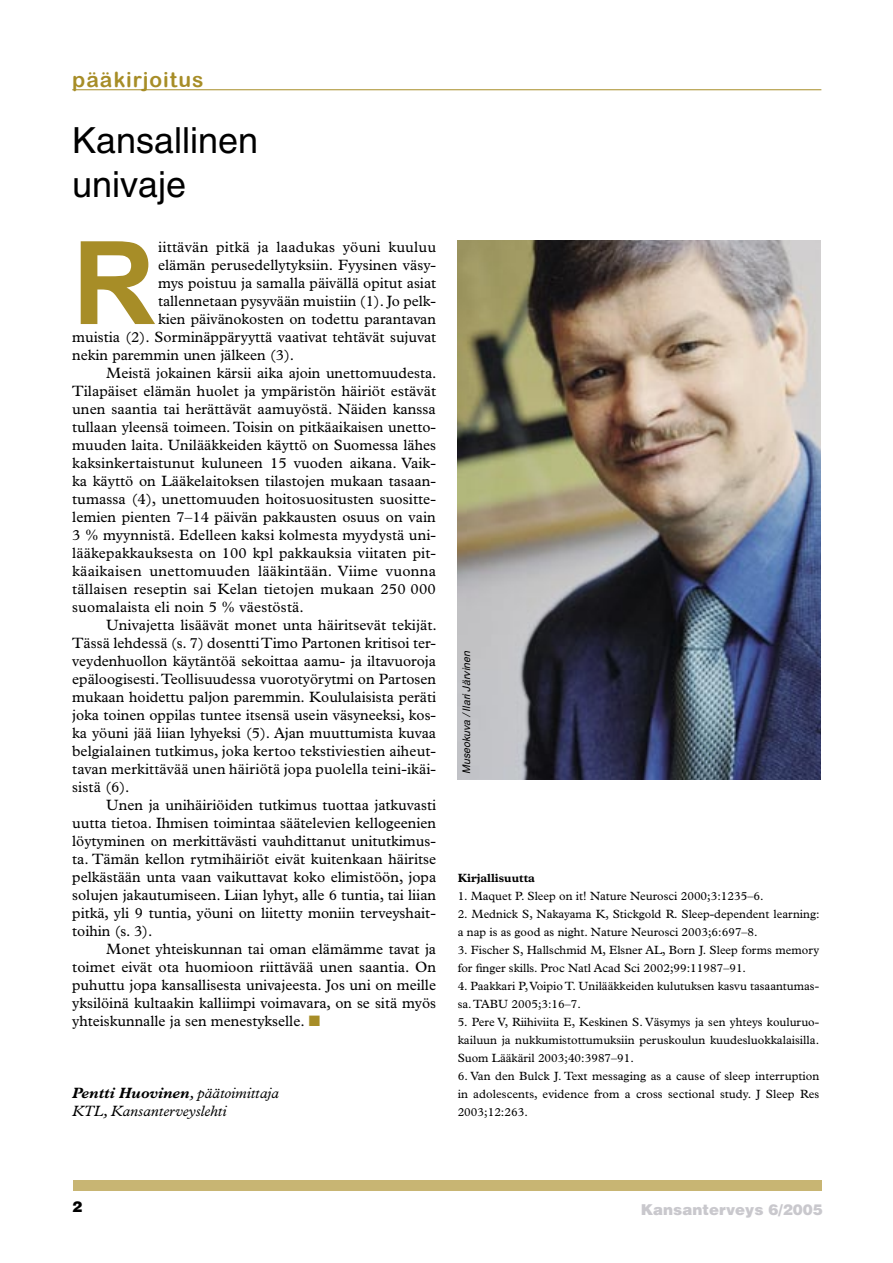
<style>
.page{position:relative;width:893px;height:1263px;background:#fff}
.page>*{position:absolute;margin:0;border:0;box-sizing:border-box;transform-origin:0 0}
.t1{font:700 115.65px "Arial";color:#a78d27}
.t2{font:36px/43.2px "Helvetica";color:#000}
.t3{font:21px "Arial Rounded MT Bold";letter-spacing:.05em;color:#a78d27}
.t4{font:15px "Plantin";color:#000}
.t5{font:italic 15px/18px "Plantin";color:#000}
.t6{font:900 15px "Helvetica";color:#c9c8cd}
.t7{font:900 15px "Helvetica";color:#000}
.t8{font:12px/18px "Plantin";color:#000}
.t9{font:700 12px "Plantin";color:#000}
.t10{font:italic 10.5px "Helvetica";color:#000}
.s1{color:#a78d27}
.s2{font-weight:700}
</style>
<div class="page">
<div style="left:74px;top:1180px;width:748px;height:10px;background:#c8b573"></div>
<hr style="left:72px;top:89px;width:749px;height:1px;background:#a78d27">
<img style="left:457px;top:240px;width:364px;height:539px">
<h3 class="t3" style="left:72px;top:67px;width:133px">pääkirjoitus</h3>
<h2 class="t2" style="left:72px;top:119px;width:188px">Kansallinen univaje</h2>
<h1 class="t1" style="left:72px;top:218px;width:85px">R</h1>
<p class="t4" style="left:158px;top:238px;width:280px">iittävän pitkä ja laadukas yöuni kuuluu</p>
<p class="t4" style="left:158px;top:256px;width:280px">elämän perusedellytyksiin. Fyysinen väsy-</p>
<p class="t4" style="left:158px;top:274px;width:279px">mys poistuu ja samalla päivällä opitut asiat</p>
<p class="t4" style="left:158px;top:292px;width:280px">tallennetaan pysyvään muistiin (1). Jo pelk-</p>
<p class="t4" style="left:158px;top:310px;width:280px">kien päivänokosten on todettu parantavan</p>
<p class="t4" style="left:72px;top:328px;width:365px">muistia (2). Sorminäppäryyttä vaativat tehtävät sujuvat</p>
<p class="t4" style="left:72px;top:346px;width:223px">nekin paremmin unen jälkeen (3).</p>
<p class="t4" style="left:106px;top:364px;width:332px">Meistä jokainen kärsii aika ajoin unettomuudesta.</p>
<p class="t4" style="left:72px;top:382px;width:365px">Tilapäiset elämän huolet ja ympäristön häiriöt estävät</p>
<p class="t4" style="left:72px;top:400px;width:365px">unen saantia tai herättävät aamuyöstä. Näiden kanssa</p>
<p class="t4" style="left:72px;top:418px;width:365px">tullaan yleensä toimeen. Toisin on pitkäaikaisen unetto-</p>
<p class="t4" style="left:72px;top:436px;width:365px">muuden laita. Unilääkkeiden käyttö on Suomessa lähes</p>
<p class="t4" style="left:72px;top:454px;width:365px">kaksinkertaistunut kuluneen 15 vuoden aikana. Vaik-</p>
<p class="t4" style="left:72px;top:472px;width:365px">ka käyttö on Lääkelaitoksen tilastojen mukaan tasaan-</p>
<p class="t4" style="left:72px;top:490px;width:365px">tumassa (4), unettomuuden hoitosuositusten suositte-</p>
<p class="t4" style="left:72px;top:508px;width:365px">lemien pienten 7–14 päivän pakkausten osuus on vain</p>
<p class="t4" style="left:72px;top:526px;width:365px">3 % myynnistä. Edelleen kaksi kolmesta myydystä uni-</p>
<p class="t4" style="left:72px;top:544px;width:365px">lääkepakkauksesta on 100 kpl pakkauksia viitaten pit-</p>
<p class="t4" style="left:72px;top:562px;width:365px">käaikaisen unettomuuden lääkintään. Viime vuonna</p>
<p class="t4" style="left:72px;top:580px;width:365px">tällaisen reseptin sai Kelan tietojen mukaan 250 000</p>
<p class="t4" style="left:72px;top:598px;width:233px">suomalaista eli noin 5 % väestöstä.</p>
<p class="t4" style="left:106px;top:616px;width:332px">Univajetta lisäävät monet unta häiritsevät tekijät.</p>
<p class="t4" style="left:72px;top:634px;width:365px">Tässä lehdessä (s. 7) dosentti Timo Partonen kritisoi ter-</p>
<p class="t4" style="left:72px;top:652px;width:365px">veydenhuollon käytäntöä sekoittaa aamu- ja iltavuoroja</p>
<p class="t4" style="left:72px;top:670px;width:365px">epäloogisesti. Teollisuudessa vuorotyörytmi on Partosen</p>
<p class="t4" style="left:72px;top:688px;width:365px">mukaan hoidettu paljon paremmin. Koululaisista peräti</p>
<p class="t4" style="left:72px;top:706px;width:365px">joka toinen oppilas tuntee itsensä usein väsyneeksi, kos-</p>
<p class="t4" style="left:72px;top:724px;width:365px">ka yöuni jää liian lyhyeksi (5). Ajan muuttumista kuvaa</p>
<p class="t4" style="left:72px;top:742px;width:365px">belgialainen tutkimus, joka kertoo tekstiviestien aiheut-</p>
<p class="t4" style="left:72px;top:760px;width:365px">tavan merkittävää unen häiriötä jopa puolella teini-ikäi-</p>
<p class="t4" style="left:72px;top:778px;width:59px">sistä (6).</p>
<p class="t4" style="left:106px;top:796px;width:331px">Unen ja unihäiriöiden tutkimus tuottaa jatkuvasti</p>
<p class="t4" style="left:72px;top:814px;width:365px">uutta tietoa. Ihmisen toimintaa säätelevien kellogeenien</p>
<p class="t4" style="left:72px;top:832px;width:365px">löytyminen on merkittävästi vauhdittanut unitutkimus-</p>
<p class="t4" style="left:72px;top:850px;width:365px">ta. Tämän kellon rytmihäiriöt eivät kuitenkaan häiritse</p>
<p class="t4" style="left:72px;top:868px;width:365px">pelkästään unta vaan vaikuttavat koko elimistöön, jopa</p>
<p class="t4" style="left:72px;top:886px;width:365px">solujen jakautumiseen. Liian lyhyt, alle 6 tuntia, tai liian</p>
<p class="t4" style="left:72px;top:904px;width:365px">pitkä, yli 9 tuntia, yöuni on liitetty moniin terveyshait-</p>
<p class="t4" style="left:72px;top:922px;width:82px">toihin (s. 3).</p>
<p class="t4" style="left:106px;top:940px;width:331px">Monet yhteiskunnan tai oman elämämme tavat ja</p>
<p class="t4" style="left:72px;top:958px;width:365px">toimet eivät ota huomioon riittävää unen saantia. On</p>
<p class="t4" style="left:72px;top:976px;width:365px">puhuttu jopa kansallisesta univajeesta. Jos uni on meille</p>
<p class="t4" style="left:72px;top:994px;width:365px">yksilöinä kultaakin kalliimpi voimavara, on se sitä myös</p>
<p class="t4" style="left:72px;top:1012px;width:250px">yhteiskunnalle ja sen menestykselle. <span class="s1">■</span></p>
<p class="t5" style="left:72px;top:1084px;width:208px"><span class="s2">Pentti Huovinen</span>, päätoimittaja<br>KTL, Kansanterveyslehti</p>
<p class="t10" style="left:460px;top:774px;width:124px;rotate:-90deg">Museokuva / Ilari Järvinen</p>
<p class="t9" style="left:458px;top:871px;width:79px">Kirjallisuutta</p>
<p class="t8" style="left:458px;top:887px;width:307px">1. Maquet P. Sleep on it! Nature Neurosci 2000;3:1235–6.</p>
<p class="t8" style="left:458px;top:905px;width:363px">2. Mednick S, Nakayama K, Stickgold R. Sleep-dependent learning: a nap is as good as night. Nature Neurosci 2003;6:697–8.</p>
<p class="t8" style="left:458px;top:941px;width:363px">3. Fischer S, Hallschmid M, Elsner AL, Born J. Sleep forms memory for finger skills. Proc Natl Acad Sci 2002;99:11987–91.</p>
<p class="t8" style="left:458px;top:977px;width:363px">4. Paakkari P, Voipio T. Unilääkkeiden kulutuksen kasvu tasaantumas&shy;sa. TABU 2005;3:16–7.</p>
<p class="t8" style="left:458px;top:1013px;width:363px;text-align:justify">5. Pere V, Riihiviita E, Keskinen S. Väsymys ja sen yhteys kouluruo&shy;kailuun ja nukkumistottumuksiin peruskoulun kuudesluokkalaisilla.<br>Suom Lääkäril 2003;40:3987–91.</p>
<p class="t8" style="left:458px;top:1067px;width:363px;text-align:justify">6. Van den Bulck J. Text messaging as a cause of sleep interruption in adolescents, evidence from a cross sectional study. J Sleep Res 2003;12:263.</p>
<p class="t7" style="left:72px;top:1196px;width:12px">2</p>
<p class="t6" style="left:641px;top:1199px;width:183px">Kansanterveys 6/2005</p>
</div>
